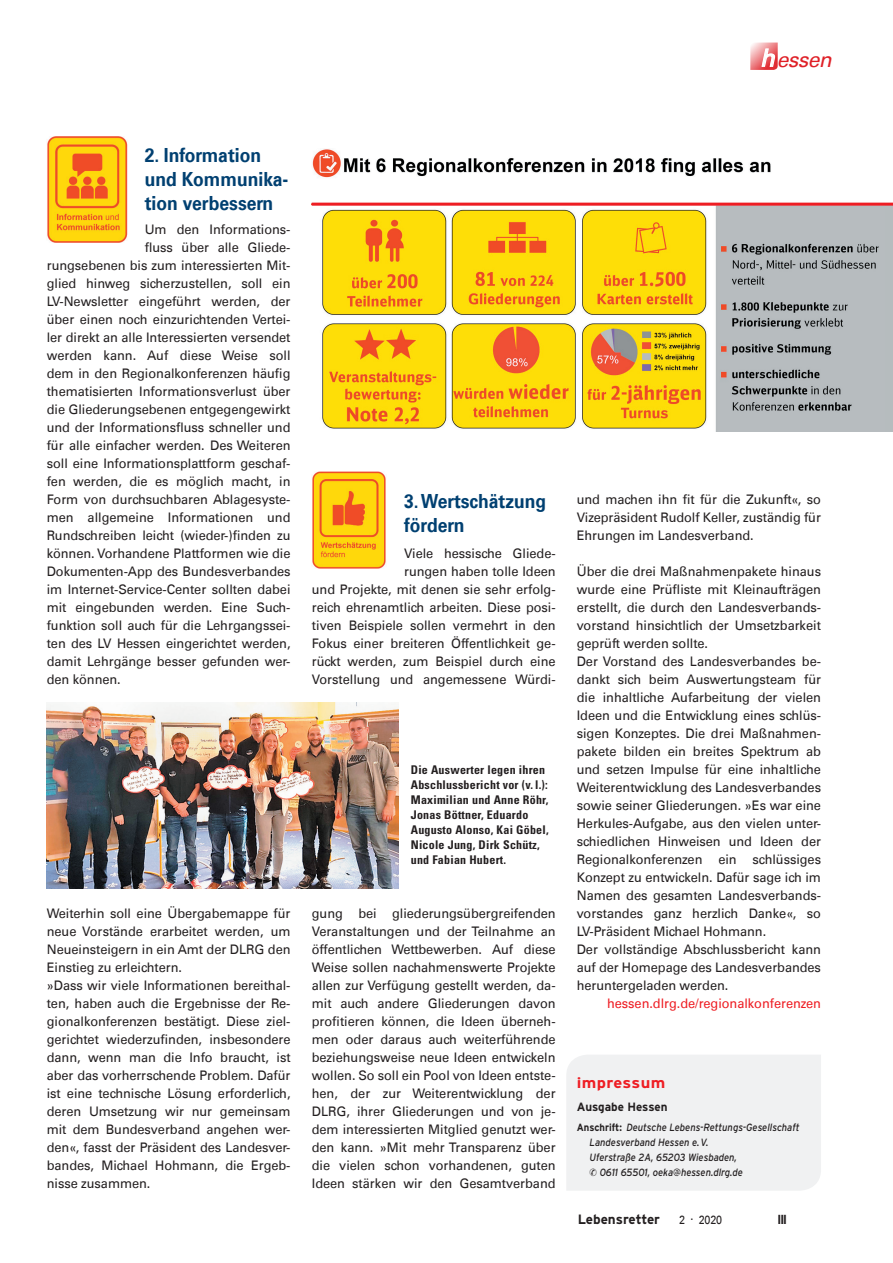
<style>
.page{position:relative;width:893px;height:1263px;background:#fff}
.page>*{position:absolute;margin:0;border:0;box-sizing:border-box;transform-origin:0 0}
.t1{font:italic 21px "DLRG Univers";letter-spacing:-.025em;color:#df2027}
.t2{font:700 19.5px/24px "DLRG Univers";color:#004071;scale:.9 1}
.t3{font:700 15px "Interstate";letter-spacing:.02em;color:#ee1d23;scale:1.1 1}
.t4{font:700 13.5px "Interstate";letter-spacing:-.005em;color:#231f20}
.t5{font:13.2px/18px "DLRG Univers";letter-spacing:-.005em;color:#231f20}
.t6{font:13.2px "DLRG Univers";letter-spacing:-.005em;color:#ee1d23}
.t7{font:700 12.75px "DLRG Univers";color:#231f20;scale:.9 1}
.t8{font:700 condensed 12px/15px "Univers LT Std";letter-spacing:.02em;color:#231f20}
.t9{font:700 12px "Interstate";color:#231f20}
.t10{font:12px "DLRG Univers";color:#231f20;scale:.9 1}
.t11{font:italic 10.5px/15px "Interstate";color:#231f20;scale:.9 1}
.s1{font-size:24px;color:#fff}
.s2{font-weight:700;font-style:normal}
</style>
<div class="page">
<svg style="left:750px;top:43px;width:28px;height:27px"></svg>
<div style="left:720px;top:204px;width:173px;height:228px;background:#b6bcbe"></div>
<img style="left:47px;top:136px;width:81px;height:106px">
<div style="left:566px;top:1055px;width:255px;height:136px;background:#f0f1f2"></div>
<img style="left:312px;top:471px;width:74px;height:97px">
<img style="left:47px;top:702px;width:352px;height:187px">
<img style="left:312px;top:149px;width:572px;height:282px">
<hr style="left:312px;top:203px;width:581px;height:3px;background:#ee1d23">
<h1 class="t1" style="left:760px;top:47px;width:73px"><span class="s1">h</span>essen</h1>
<h2 class="t2" style="left:145px;top:144px;width:161px">2. Information und Kommunika&shy;tion verbessern</h2>
<p class="t5" style="left:145px;top:220px;width:147px">Um den Informations-</p>
<p class="t5" style="left:145px;top:238px;width:147px">fluss über alle Gliede-</p>
<p class="t5" style="left:47px;top:256px;width:245px">rungsebenen bis zum interessierten Mit-</p>
<p class="t5" style="left:47px;top:274px;width:245px">glied hinweg sicherzustellen, soll ein</p>
<p class="t5" style="left:47px;top:292px;width:245px">LV-Newsletter eingeführt werden, der</p>
<p class="t5" style="left:47px;top:310px;width:245px">über einen noch einzurichtenden Vertei-</p>
<p class="t5" style="left:47px;top:328px;width:245px">ler direkt an alle Interessierten versendet</p>
<p class="t5" style="left:47px;top:346px;width:245px">werden kann. Auf diese Weise soll</p>
<p class="t5" style="left:47px;top:364px;width:245px">dem in den Regionalkonferenzen häufig</p>
<p class="t5" style="left:47px;top:382px;width:245px">thematisierten Informationsverlust über</p>
<p class="t5" style="left:47px;top:400px;width:245px">die Gliederungsebenen entgegengewirkt</p>
<p class="t5" style="left:47px;top:418px;width:245px">und der Informationsfluss schneller und</p>
<p class="t5" style="left:47px;top:436px;width:245px">für alle einfacher werden. Des Weiteren</p>
<p class="t5" style="left:47px;top:454px;width:245px">soll eine Informationsplattform geschaf-</p>
<p class="t5" style="left:47px;top:472px;width:245px">fen werden, die es möglich macht, in</p>
<p class="t5" style="left:47px;top:490px;width:245px">Form von durchsuchbaren Ablagesyste-</p>
<p class="t5" style="left:47px;top:508px;width:245px">men allgemeine Informationen und</p>
<p class="t5" style="left:47px;top:526px;width:245px">Rundschreiben leicht (wieder-)finden zu</p>
<p class="t5" style="left:47px;top:544px;width:245px">können. Vorhandene Plattformen wie die</p>
<p class="t5" style="left:47px;top:562px;width:245px">Dokumenten-App des Bundesverbandes</p>
<p class="t5" style="left:47px;top:580px;width:245px">im Internet-Service-Center sollten dabei</p>
<p class="t5" style="left:47px;top:598px;width:245px">mit eingebunden werden. Eine Such-</p>
<p class="t5" style="left:47px;top:616px;width:245px">funktion soll auch für die Lehrgangssei-</p>
<p class="t5" style="left:47px;top:634px;width:245px">ten des LV Hessen eingerichtet werden,</p>
<p class="t5" style="left:47px;top:652px;width:245px">damit Lehrgänge besser gefunden wer-</p>
<p class="t5" style="left:47px;top:670px;width:76px">den können.</p>
<p class="t5" style="left:47px;top:904px;width:245px">Weiterhin soll eine Übergabemappe für neue Vorstände erarbeitet werden, um Neueinsteigern in ein Amt der DLRG den Einstieg zu erleichtern.<br>»Dass wir viele Informationen bereithal&shy;ten, haben auch die Ergebnisse der Re&shy;gionalkonferenzen bestätigt. Diese ziel&shy;gerichtet wiederzufinden, insbesondere dann, wenn man die Info braucht, ist aber das vorherrschende Problem. Dafür ist eine technische Lösung erforderlich, deren Umsetzung wir nur gemeinsam mit dem Bundesverband angehen wer&shy;den«, fasst der Präsident des Landesver&shy;bandes, Michael Hohmann, die Ergeb&shy;nisse zusammen.</p>
<h2 class="t2" style="left:404px;top:489px;width:160px">3. Wertschätzung fördern</h2>
<p class="t5" style="left:312px;top:544px;width:245px;text-align:right">Viele hessische Gliede-<br>rungen haben tolle Ideen<br>und Projekte, mit denen sie sehr erfolg&shy;reich ehrenamtlich arbeiten. Diese posi&shy;tiven Beispiele sollen vermehrt in den Fokus einer breiteren Öffentlichkeit ge&shy;rückt werden, zum Beispiel durch eine Vorstellung und angemessene Würdi-</p>
<p class="t8" style="left:411px;top:762px;width:139px">Die Auswerter legen ihren<br>Abschlussbericht vor (v. l.):<br>Maximilian und Anne Röhr,<br>Jonas Böttner, Eduardo<br>Augusto Alonso, Kai Göbel,<br>Nicole Jung, Dirk Schütz, und Fabian Hubert.</p>
<p class="t5" style="left:312px;top:904px;width:245px;text-align:justify">gung bei gliederungsübergreifenden Veranstaltungen und der Teilnahme an öffentlichen Wettbewerben. Auf diese Weise sollen nachahmenswerte Projekte allen zur Verfügung gestellt werden, da&shy;mit auch andere Gliederungen davon profitieren können, die Ideen überneh&shy;men oder daraus auch weiterführende beziehungsweise neue Ideen entwickeln wollen. So soll ein Pool von Ideen entste&shy;hen, der zur Weiterentwicklung der DLRG, ihrer Gliederungen und von je&shy;dem interessierten Mitglied genutzt wer&shy;den kann. »Mit mehr Transparenz über die vielen schon vorhandenen, guten Ideen stärken wir den Gesamtverband</p>
<p class="t5" style="left:577px;top:490px;width:246px;text-align:justify">und machen ihn fit für die Zukunft«, so Vizepräsident Rudolf Keller, zuständig für Ehrungen im Landesverband.</p>
<p class="t5" style="left:577px;top:562px;width:246px">Über die drei Maßnahmenpakete hinaus wurde eine Prüfliste mit Kleinaufträgen erstellt, die durch den Landesverbands&shy;vorstand hinsichtlich der Umsetzbarkeit geprüft werden sollte.<br>Der Vorstand des Landesverbandes be&shy;dankt sich beim Auswertungsteam für die inhaltliche Aufarbeitung der vielen Ideen und die Entwicklung eines schlüs&shy;sigen Konzeptes. Die drei Maßnahmen&shy;pakete bilden ein breites Spektrum ab und setzen Impulse für eine inhaltliche Weiterentwicklung des Landesverbandes sowie seiner Gliederungen. »Es war eine Herkules-Aufgabe, aus den vielen unter&shy;schiedlichen Hinweisen und Ideen der Regionalkonferenzen ein schlüssiges Konzept zu entwickeln. Dafür sage ich im Namen des gesamten Landesverbands&shy;vorstandes ganz herzlich Danke«, so LV-Präsident Michael Hohmann.<br>Der vollständige Abschlussbericht kann auf der Homepage des Landesverbandes heruntergeladen werden.</p>
<p class="t6" style="left:607px;top:996px;width:215px">hessen.dlrg.de/regionalkonferenzen</p>
<p class="t3" style="left:577px;top:1073px;width:82px">impressum</p>
<p class="t9" style="left:577px;top:1100px;width:92px">Ausgabe Hessen</p>
<p class="t11" style="left:590px;top:1119px;width:235px;text-indent:-13px"><span class="s2">Anschrift:</span> Deutsche Lebens-Rettungs-Gesellschaft Landesverband Hessen e.V.<br>Uferstraße 2A, 65203 Wiesbaden,<br>✆ 0611 65501, oeka@hessen.dlrg.de</p>
<p class="t4" style="left:578px;top:1211px;width:84px">Lebensretter</p>
<p class="t10" style="left:679px;top:1213px;width:49px">2 . 2020</p>
<p class="t7" style="left:778px;top:1212px;width:12px">III</p>
</div>
